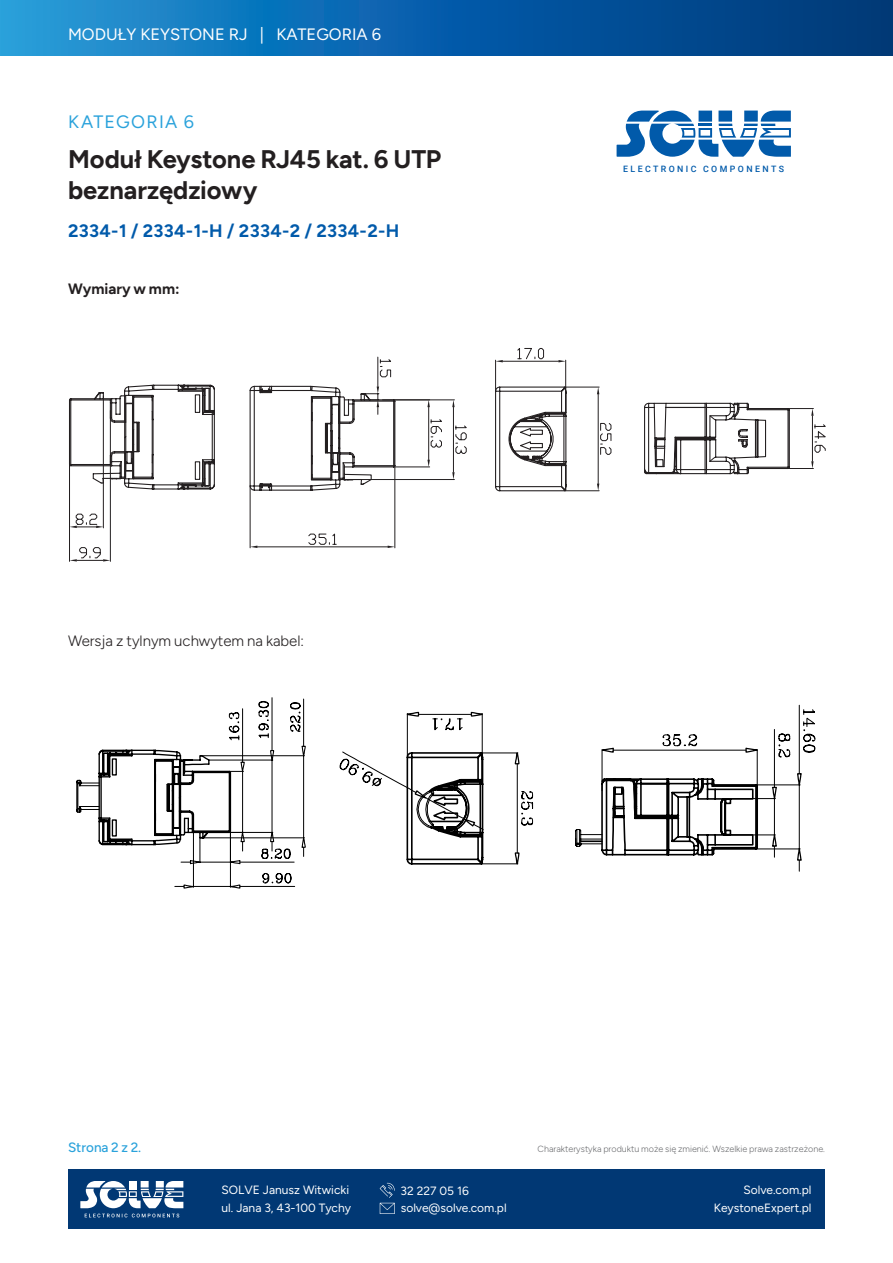
<style>
.page{position:relative;width:893px;height:1263px;background:#fff}
.page>*{position:absolute;margin:0;border:0;box-sizing:border-box;transform-origin:0 0}
.t1{font:700 25.5px/31.5px "Figtree";letter-spacing:-.005em;color:#231f20}
.t2{font:700 18px "Figtree";letter-spacing:.02em;color:#015aaa}
.t3{font:18px "Figtree";color:#2aa2db}
.t4{font:16.5px "Figtree";color:#fff}
.t5{font:300 15px "Figtree";color:#231f20}
.t6{font:700 15px "Figtree";color:#231f20}
.t7{font:500 13.5px "Figtree";color:#2aa2db}
.t8{font:12px/18px "Figtree";color:#fff}
.t9{font:300 9px "Figtree";color:#6c6d70}
.t10{font:500 8.85px "Roboto";letter-spacing:.27em;color:#015aaa}
</style>
<div class="page">
<div style="left:68px;top:1169px;width:757px;height:60px;background:#013874"></div>
<svg style="left:1px;top:0;width:892px;height:56px;background:#0b62a8"></svg>
<hr style="left:0;top:0;width:1px;height:56px;background:#2ba2db">
<svg style="left:80px;top:1181px;width:103px;height:36px"></svg>
<svg style="left:380px;top:1183px;width:15px;height:31px"></svg>
<svg style="left:617px;top:111px;width:174px;height:46px"></svg>
<hr style="left:395px;top:466px;width:1px;height:82px;background:#231f20">
<hr style="left:250px;top:486px;width:1px;height:62px;background:#231f20">
<hr style="left:257px;top:547px;width:131px;height:1px;background:#231f20">
<svg style="left:388px;top:546px;width:7px;height:2px"></svg>
<svg style="left:250px;top:546px;width:7px;height:2px"></svg>
<svg style="left:308px;top:533px;width:29px;height:12px"></svg>
<svg style="left:249px;top:357px;width:218px;height:134px"></svg>
<hr style="left:103px;top:396px;width:1px;height:132px;background:#231f20">
<svg style="left:70px;top:514px;width:33px;height:14px"></svg>
<svg style="left:69px;top:384px;width:146px;height:106px"></svg>
<hr style="left:110px;top:410px;width:1px;height:151px;background:#231f20">
<hr style="left:69px;top:412px;width:1px;height:149px;background:#231f20">
<svg style="left:70px;top:547px;width:40px;height:14px"></svg>
<svg style="left:644px;top:402px;width:182px;height:73px"></svg>
<svg style="left:495px;top:348px;width:72px;height:144px"></svg>
<hr style="left:565px;top:490px;width:34px;height:1px;background:#231f20">
<hr style="left:565px;top:387px;width:34px;height:1px;background:#231f20">
<hr style="left:598px;top:394px;width:1px;height:90px;background:#231f20">
<svg style="left:597px;top:484px;width:2px;height:7px"></svg>
<svg style="left:597px;top:387px;width:2px;height:7px"></svg>
<svg style="left:600px;top:423px;width:11px;height:32px"></svg>
<hr style="left:799px;top:705px;width:1px;height:69px;background:#000">
<svg style="left:575px;top:709px;width:241px;height:162px"></svg>
<hr style="left:482px;top:713px;width:1px;height:40px;background:#000">
<hr style="left:407px;top:713px;width:1px;height:44px;background:#000">
<svg style="left:406px;top:711px;width:77px;height:20px"></svg>
<svg style="left:339px;top:750px;width:194px;height:115px"></svg>
<svg style="left:76px;top:697px;width:230px;height:192px"></svg>
<h3 class="t4" style="left:68px;top:25px;width:315px">moduły Keystone RJ | Kategor ia 6</h3>
<h2 class="t3" style="left:68px;top:111px;width:27px">KATEGO</h2>
<h2 class="t3" style="left:147px;top:111px;width:49px">RIA 6</h2>
<h1 class="t1" style="left:68px;top:143px;width:375px">Moduł Keystone RJ45 kat. 6 UTP beznarzędziowy</h1>
<h2 class="t2" style="left:68px;top:220px;width:333px">2334-1 / 2334-1-H / 2334-2 / 2334-2-H</h2>
<p class="t6" style="left:68px;top:280px;width:113px">Wymiary w mm:</p>
<p class="t5" style="left:68px;top:632px;width:238px">Wersja z tylnym uchwytem na kabel:</p>
<p class="t10" style="left:623px;top:163px;width:163px">ELECTRONIC COMPONENTS</p>
<p class="t7" style="left:68px;top:1139px;width:75px">Strona 2 z 2.</p>
<p class="t9" style="left:538px;top:1143px;width:289px">Charakterystyka produktu może się zmienić. Wszelkie prawa zastrzeżone.</p>
<p class="t8" style="left:222px;top:1181px;width:131px">SOLVE Janusz Witwicki ul. Jana 3, 43-100 Tychy</p>
<p class="t8" style="left:714px;top:1181px;width:99px;text-align:right">Solve.com.pl<br>KeystoneExpert.pl</p>
<p class="t8" style="left:401px;top:1181px;width:108px">32 227 05 16 solve@solve.com.pl</p>
</div>
